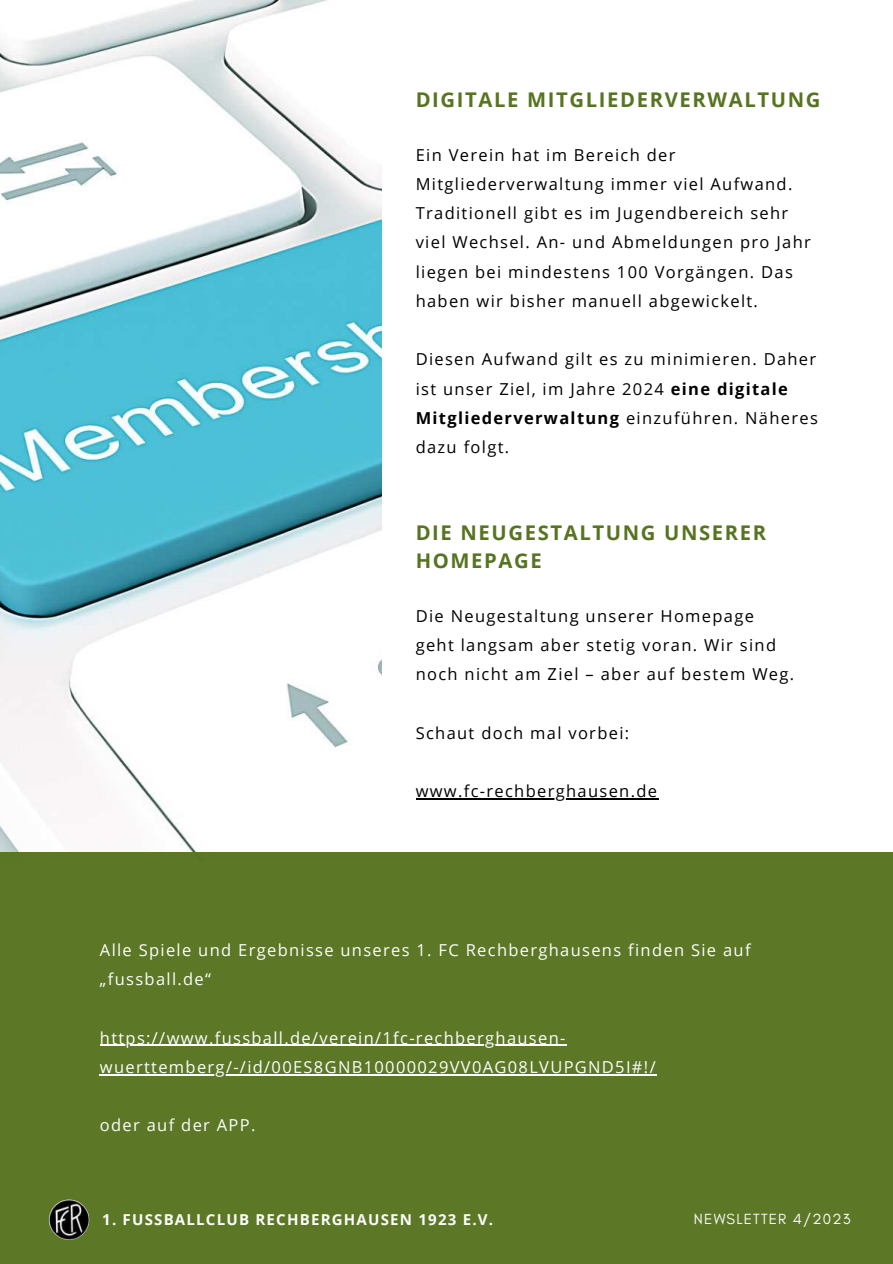
<style>
.page{position:relative;width:893px;height:1264px;background:#fff}
.page>*{position:absolute;margin:0;border:0;box-sizing:border-box;transform-origin:0 0}
.t1{font:700 20.25px/28px "Open Sans";letter-spacing:.08em;color:#577421}
.t2{font:16.5px/29.2px "Open Sans";letter-spacing:.08em;color:#000}
.t3{font:16.5px/29.2px "Open Sans";letter-spacing:.08em;color:#fdfdfd}
.t4{font:700 15px "Open Sans";letter-spacing:.08em;color:#fdfdfd}
.t5{font:15px "Glacial Indifference";letter-spacing:.08em;color:#fcfcfc}
.s1{font-weight:700}
</style>
<div class="page">
<img style="left:0;top:0;width:381px;height:852px">
<div style="left:0;top:852px;width:892px;height:411px;background:#577421"></div>
<img style="left:49px;top:1199px;width:40px;height:40px;border-radius:50%">
<hr style="left:415px;top:798px;width:243px;height:1px;background:#000">
<hr style="left:100px;top:1044px;width:466px;height:1px;background:#fdfdfd">
<hr style="left:100px;top:1073px;width:557px;height:2px;background:#fdfdfd">
<p class="t1" style="left:415px;top:86px;width:406px">DIGITALE MITGLIEDERVERWALTUNG</p>
<p class="t2" style="left:415px;top:140px;width:396px">Ein Verein hat im Bereich der Mitgliederverwaltung immer viel Aufwand.<br>Traditionell gibt es im Jugendbereich sehr viel Wechsel. An- und Abmeldungen pro Jahr liegen bei mindestens 100 Vorgängen. Das haben wir bisher manuell abgewickelt.</p>
<p class="t2" style="left:415px;top:344px;width:403px">Diesen Aufwand gilt es zu minimieren. Daher ist unser Ziel, im Jahre 2024 <span class="s1">eine digitale Mitgliederverwaltung</span> einzuführen. Näheres dazu folgt.</p>
<p class="t1" style="left:415px;top:518px;width:352px">DIE NEUGESTALTUNG UNSERER<br>HOMEPAGE</p>
<p class="t2" style="left:415px;top:600px;width:380px">Die Neugestaltung unserer Homepage geht langsam aber stetig voran. Wir sind noch nicht am Ziel – aber auf bestem Weg.</p>
<p class="t2" style="left:415px;top:717px;width:215px">Schaut doch mal vorbei:</p>
<p class="t2" style="left:415px;top:776px;width:243px">www.fc-rechberghausen.de</p>
<p class="t3" style="left:100px;top:934px;width:652px">Alle Spiele und Ergebnisse unseres 1. FC Rechberghausens finden Sie auf „fussball.de“</p>
<p class="t3" style="left:100px;top:1022px;width:557px">https://www.fussball.de/verein/1fc-rechberghausen&shy;wuerttemberg/-/id/00ES8GNB10000029VV0AG08LVUPGND5I#!/</p>
<p class="t3" style="left:100px;top:1110px;width:157px">oder auf der APP.</p>
<p class="t4" style="left:102px;top:1209px;width:392px">1. FUSSBALLCLUB RECHBERGHAUSEN 1923 E.V.</p>
<p class="t5" style="left:694px;top:1210px;width:158px">NEWSLETTER 4/2023</p>
</div>
